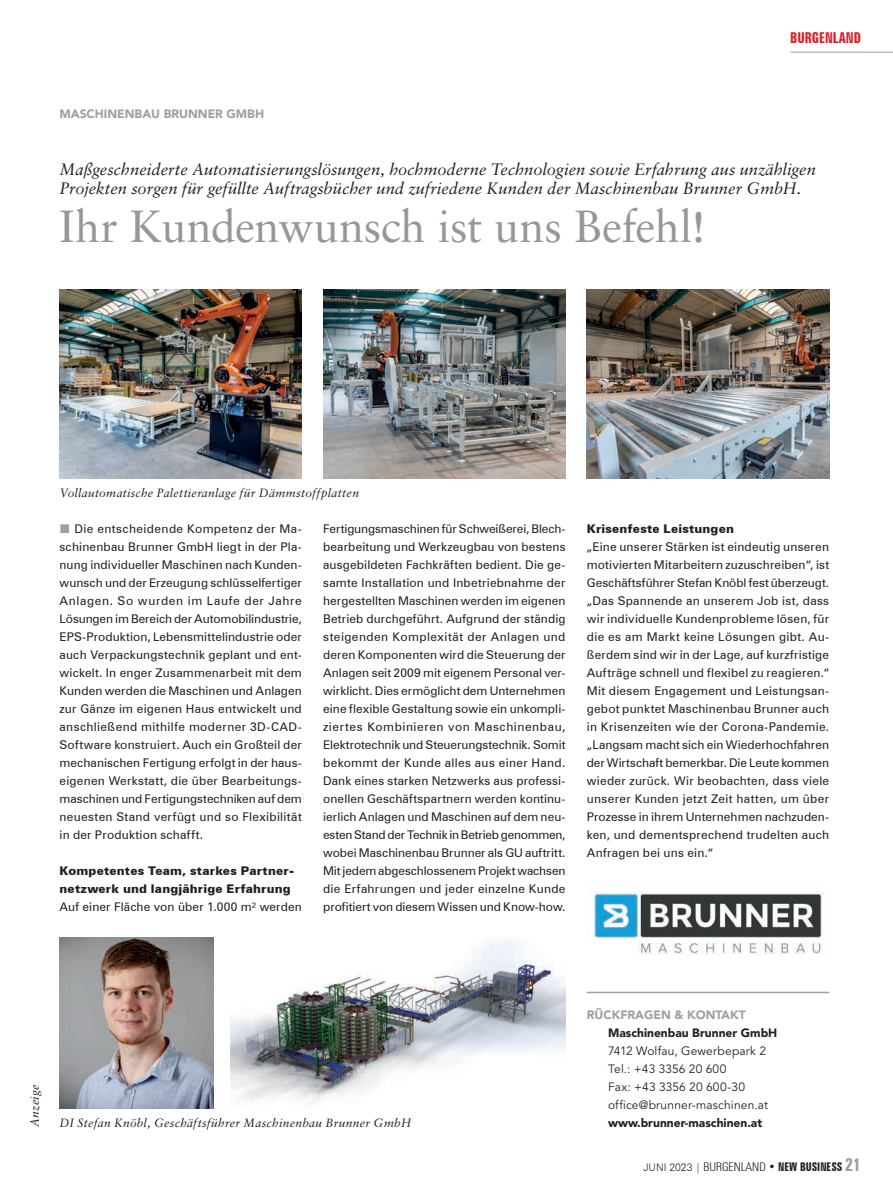
<style>
.page{position:relative;width:893px;height:1191px;background:#fff}
.page>*{position:absolute;margin:0;border:0;box-sizing:border-box;transform-origin:0 0}
.t1{font:45px "Sabon LT Std";letter-spacing:-.005em;color:#95979a}
.t2{font:italic 16.5px/19.5px "Sabon LT Std";color:#231f20}
.t3{font:700 extra-condensed 15px "Zurich BT";color:#da2128}
.t4{font:12px/18px "Zurich BT";letter-spacing:.02em;color:#231f20;text-align:justify}
.t5{font:italic 12px "Sabon LT Std";letter-spacing:.025em;color:#231f20}
.t6{font:12px/18px "Avenir LT Std";letter-spacing:.015em;color:#231f20}
.t7{font:900 12px/18px "Zurich BT";letter-spacing:.015em;color:#231f20}
.t8{font:900 12px "Avenir LT Std";color:#231f20}
.t9{font:900 12px "Avenir LT Std";color:#9d9fa2}
.t10{font:700 extra-condensed 12px "Zurich BT";color:#231f20}
.s1{font-weight:300;font-stretch:normal;font-size:10.5px}
.s2{font-weight:300;font-stretch:condensed}
.s3{font-size:18px;color:#9d9fa2}
</style>
<div class="page">
<hr style="left:790px;top:52px;width:103px;height:1px;background:#9d9fa2">
<img style="left:323px;top:290px;width:243px;height:188px">
<img style="left:60px;top:290px;width:242px;height:188px">
<img style="left:587px;top:290px;width:242px;height:188px">
<img style="left:60px;top:938px;width:154px;height:170px">
<img style="left:231px;top:940px;width:334px;height:164px">
<hr style="left:587px;top:991px;width:242px;height:2px;background:#9d9fa2">
<img style="left:587px;top:885px;width:236px;height:70px">
<p class="t9" style="left:60px;top:107px;width:206px">MASCHINENBAU BRUNNER GMBH</p>
<p class="t3" style="left:790px;top:29px;width:72px">BURGENLAND</p>
<h2 class="t2" style="left:60px;top:159px;width:758px">Maßgeschneiderte Automatisierungslösungen, hochmoderne Technologien sowie Erfahrung aus unzähligen<br>Projekten sorgen für gefüllte Auftragsbücher und zufriedene Kunden der Maschinenbau Brunner GmbH.</h2>
<h1 class="t1" style="left:60px;top:200px;width:648px">Ihr Kundenwunsch ist uns Befehl!</h1>
<p class="t5" style="left:60px;top:485px;width:301px">Vollautomatische Palettieranlage für Dämmstoffplatten</p>
<p class="t4" style="left:60px;top:519px;width:244px;text-indent:15px">Die entscheidende Kompetenz der Ma&shy;schinenbau Brunner GmbH liegt in der Pla&shy;nung individueller Maschinen nach Kunden&shy;wunsch und der Erzeugung schlüsselfertiger Anlagen. So wurden im Laufe der Jahre Lösungen im Bereich der Automobilindustrie, EPS-Produktion, Lebensmittelindustrie oder auch Verpackungstechnik geplant und ent&shy;wickelt. In enger Zusammenarbeit mit dem Kunden werden die Maschinen und Anlagen zur Gänze im eigenen Haus entwickelt und anschließend mithilfe moderner 3D-CAD-Software konstruiert. Auch ein Großteil der mechanischen Fertigung erfolgt in der haus&shy;eigenen Werkstatt, die über Bearbeitungs&shy;maschinen und Fertigungstechniken auf dem neuesten Stand verfügt und so Flexibilität in der Produktion schafft.</p>
<p class="t7" style="left:60px;top:861px;width:236px">Kompetentes Team, starkes Partner&shy;netzwerk und langjährige Erfahrung</p>
<p class="t4" style="left:60px;top:897px;width:244px">Auf einer Fläche von über 1.000 m² werden</p>
<p class="t4" style="left:323px;top:519px;width:244px">Fertigungsmaschinen für Schweißerei, Blech&shy;bearbeitung und Werkzeugbau von bestens ausgebildeten Fachkräften bedient. Die ge&shy;samte Installation und Inbetriebnahme der hergestellten Maschinen werden im eigenen Betrieb durchgeführt. Aufgrund der ständig steigenden Komplexität der Anlagen und deren Komponenten wird die Steuerung der Anlagen seit 2009 mit eigenem Personal ver&shy;wirklicht. Dies ermöglicht dem Unternehmen eine flexible Gestaltung sowie ein unkompli&shy;ziertes Kombinieren von Maschinenbau, Elektrotechnik und Steuerungstechnik. Somit bekommt der Kunde alles aus einer Hand.<br>Dank eines starken Netzwerks aus professi&shy;onellen Geschäftspartnern werden kontinu&shy;ierlich Anlagen und Maschinen auf dem neu&shy;esten Stand der Technik in Betrieb genommen, wobei Maschinenbau Brunner als GU auftritt.<br>Mit jedem abgeschlossenem Projekt wachsen die Erfahrungen und jeder einzelne Kunde profitiert von diesem Wissen und Know-how.</p>
<p class="t7" style="left:587px;top:519px;width:149px">Krisenfeste Leistungen</p>
<p class="t4" style="left:587px;top:537px;width:244px">„Eine unserer Stärken ist eindeutig unseren motivierten Mitarbeitern zuzuschreiben“, ist Geschäftsführer Stefan Knöbl fest überzeugt. „Das Spannende an unserem Job ist, dass wir individuelle Kundenprobleme lösen, für die es am Markt keine Lösungen gibt. Au&shy;ßerdem sind wir in der Lage, auf kurzfristige Aufträge schnell und flexibel zu reagieren.“ Mit diesem Engagement und Leistungsan&shy;gebot punktet Maschinenbau Brunner auch in Krisenzeiten wie der Corona-Pandemie. „Langsam macht sich ein Wiederhochfahren der Wirtschaft bemerkbar. Die Leute kommen wieder zurück. Wir beobachten, dass viele unserer Kunden jetzt Zeit hatten, um über Prozesse in ihrem Unternehmen nachzuden&shy;ken, und dementsprechend trudelten auch Anfragen bei uns ein.“</p>
<p class="t5" style="left:28px;top:1126px;width:44px;rotate:-90deg">Anzeige</p>
<p class="t5" style="left:60px;top:1115px;width:353px">DI Stefan Knöbl, Geschäftsführer Maschinenbau Brunner GmbH</p>
<p class="t9" style="left:587px;top:1007px;width:160px">RÜCKFRAGEN &amp; KONTAKT</p>
<p class="t8" style="left:608px;top:1025px;width:171px">Maschinenbau Brunner GmbH</p>
<p class="t6" style="left:608px;top:1042px;width:162px">7412 Wolfau, Gewerbepark 2<br>Tel.: +43 3356 20 600<br>Fax: +43 3356 20 600-30 office@brunner-maschinen.at</p>
<p class="t8" style="left:608px;top:1115px;width:156px">www.brunner-maschinen.at</p>
<p class="t10" style="left:643px;top:1159px;width:219px"><span class="s1">JUNI 2023 |</span> <span class="s2">BURGENLAND</span> • NEW BUSINESS <span class="s3">21</span></p>
</div>
